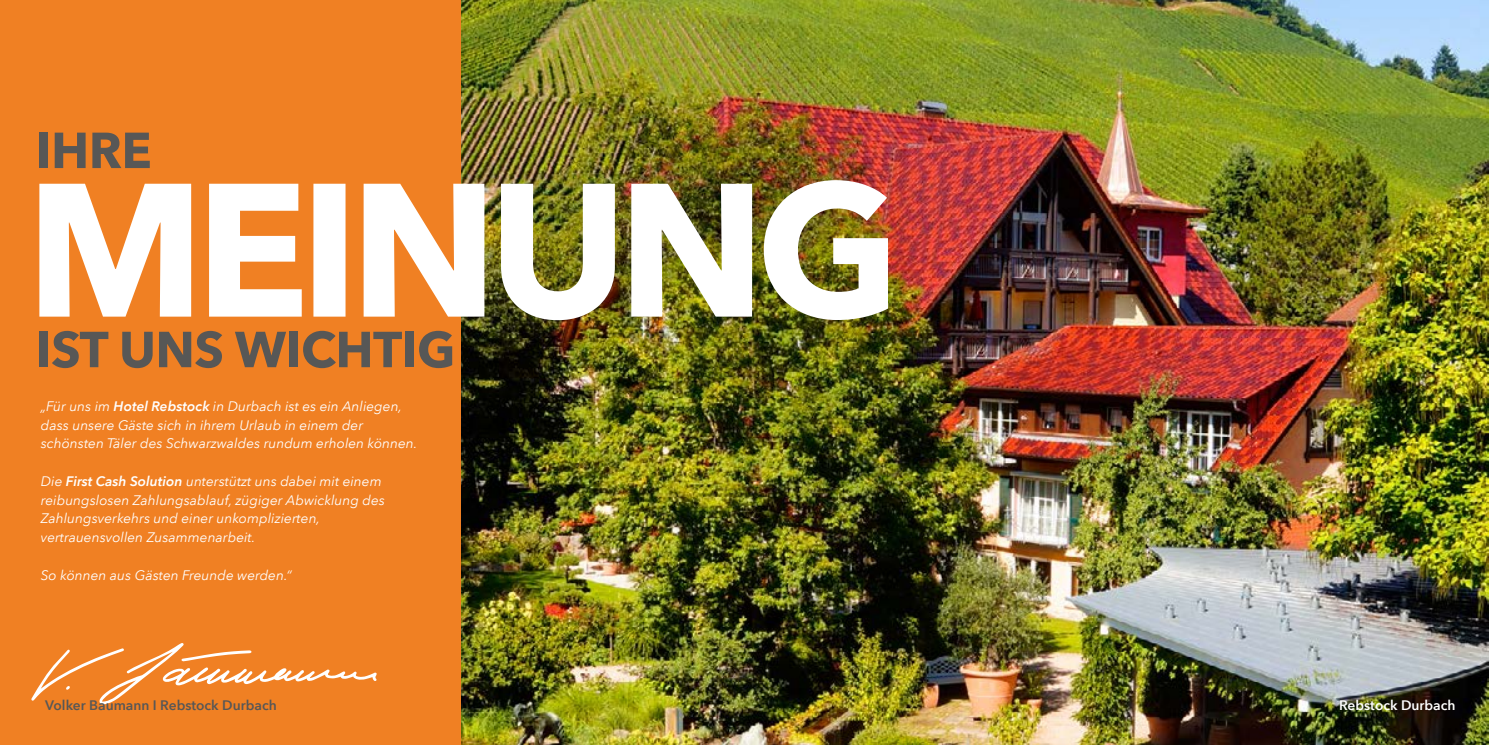
<style>
.page{position:relative;width:1489px;height:745px;background:#fff}
.page>*{position:absolute;margin:0;border:0;box-sizing:border-box;transform-origin:0 0}
.t1{font:700 50px "Avenir Next LT Pro";letter-spacing:-.01em;color:#575756}
.t2{font:italic 13.75px/18.8px "Avenir Next LT Pro";color:#fff}
.t3{font:600 13.75px "Avenir Next LT Pro";color:#575756}
.t4{font:600 13.75px "Avenir Next LT Pro";color:#fff}
.s1{font-weight:600}
</style>
<div class="page">
<div style="left:0;top:0;width:1488px;height:744px;background:#f08023"></div>
<img style="left:461px;top:0;width:1027px;height:744px">
<img style="left:39px;top:180px;width:849px;height:140px">
<svg style="left:31px;top:643px;width:346px;height:60px"></svg>
<h1 class="t1" style="left:36px;top:120px;width:118px">IHRE</h1>
<h1 class="t1" style="left:36px;top:319px;width:421px">IST UNS WICHTIG</h1>
<p class="t2" style="left:41px;top:396px;width:378px">„Für uns im <span class="s1">Hotel Rebstock</span> in Durbach ist es ein Anliegen, dass unsere Gäste sich in ihrem Urlaub in einem der schönsten Täler des Schwarzwaldes rundum erholen können.</p>
<p class="t2" style="left:41px;top:471px;width:345px">Die <span class="s1">First Cash Solution</span> unterstützt uns dabei mit einem reibungslosen Zahlungsablauf, zügiger Abwicklung des Zahlungsverkehrs und einer unkomplizierten, vertrauensvollen Zusammenarbeit.</p>
<p class="t2" style="left:41px;top:565px;width:252px">So können aus Gästen Freunde werden.“</p>
<p class="t3" style="left:45px;top:696px;width:233px">Volker Baumann I Rebstock Durbach</p>
<p class="t4" style="left:1338px;top:696px;width:118px">Rebstock Durbach</p>
</div>
